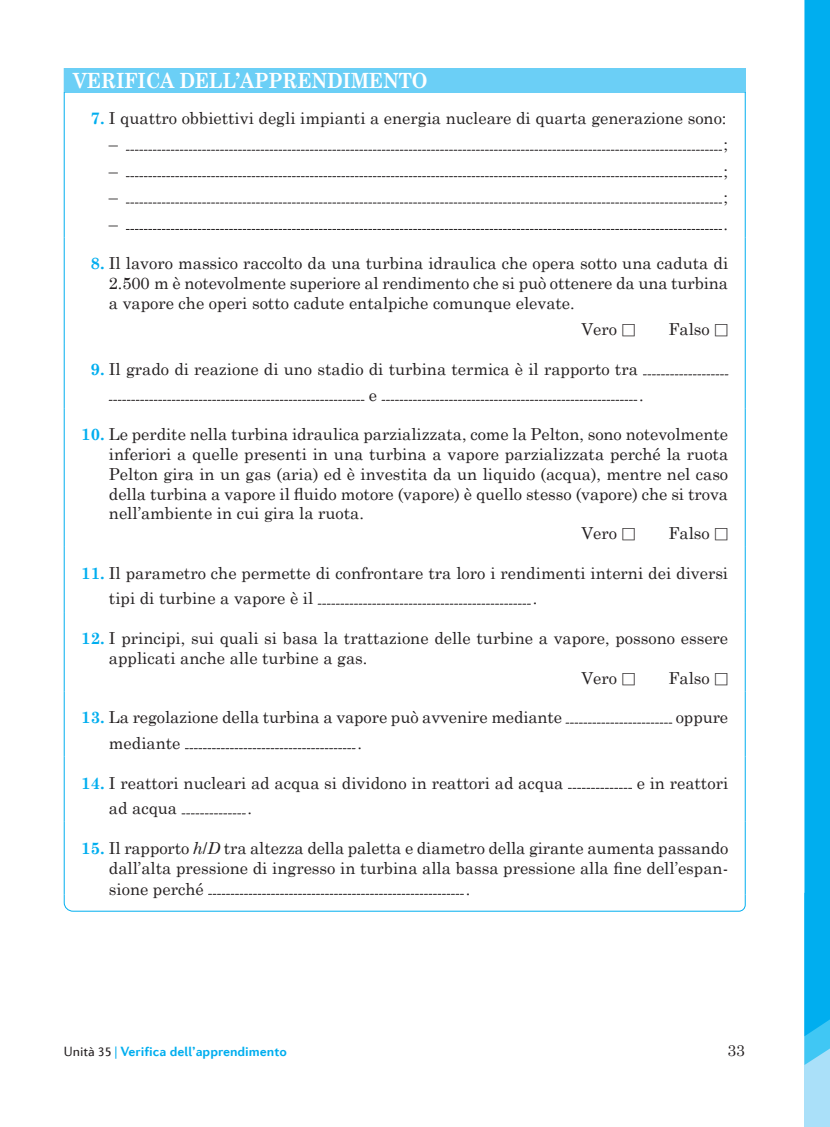
<style>
.page{position:relative;width:830px;height:1127px;background:#fff}
.page>*{position:absolute;margin:0;border:0;box-sizing:border-box;transform-origin:0 0}
.ver_titolo{font:700 21px "Century Schoolbook";letter-spacing:-.015em;color:#fff;scale:.9 1}
.ver_app_testo_segue{font:16.5px/19.8px "Century Schoolbook";color:#231f20;text-align:justify}
.t1{font:15.75px "Century Schoolbook";color:#231f20}
.t2{font:700 13.5px "Diverda Sans Com";color:#00aeef}
.s1{font-weight:700;color:#00aeef}
.s2{font-style:italic}
.s3{font-weight:400;color:#231f20}
.s4{font-weight:400}
</style>
<div class="page">
<div style="left:804px;top:893px;width:25px;height:234px;background:#aae0f9"></div>
<svg style="left:804px;top:0;width:25px;height:1065px;background:#07b0ef"></svg>
<div style="left:64px;top:68px;width:680px;height:24px;background:#6bcff6"></div>
<hr style="left:64px;top:92px;width:1px;height:145px;background:#00aeef">
<hr style="left:744px;top:92px;width:1px;height:145px;background:#00aeef">
<hr style="left:64px;top:237px;width:1px;height:106px;background:#00aeef">
<hr style="left:744px;top:237px;width:1px;height:106px;background:#00aeef">
<hr style="left:64px;top:343px;width:1px;height:65px;background:#00aeef">
<hr style="left:744px;top:343px;width:1px;height:65px;background:#00aeef">
<hr style="left:64px;top:408px;width:1px;height:139px;background:#00aeef">
<hr style="left:744px;top:408px;width:1px;height:139px;background:#00aeef">
<hr style="left:64px;top:612px;width:1px;height:79px;background:#00aeef">
<hr style="left:744px;top:612px;width:1px;height:79px;background:#00aeef">
<hr style="left:64px;top:691px;width:1px;height:65px;background:#00aeef">
<hr style="left:744px;top:691px;width:1px;height:65px;background:#00aeef">
<hr style="left:64px;top:756px;width:1px;height:66px;background:#00aeef">
<hr style="left:744px;top:756px;width:1px;height:66px;background:#00aeef">
<hr style="left:64px;top:822px;width:1px;height:72px;background:#00aeef">
<hr style="left:744px;top:822px;width:1px;height:72px;background:#00aeef">
<hr style="left:64px;top:547px;width:1px;height:65px;background:#00aeef">
<hr style="left:744px;top:547px;width:1px;height:65px;background:#00aeef">
<svg style="left:744px;top:68px;width:1px;height:24px"></svg>
<svg style="left:126px;top:150px;width:595px;height:1px"></svg>
<svg style="left:126px;top:176px;width:595px;height:1px"></svg>
<svg style="left:126px;top:203px;width:595px;height:1px"></svg>
<svg style="left:126px;top:229px;width:595px;height:1px"></svg>
<svg style="left:643px;top:374px;width:84px;height:1px"></svg>
<svg style="left:109px;top:400px;width:255px;height:1px"></svg>
<svg style="left:382px;top:400px;width:254px;height:1px"></svg>
<svg style="left:318px;top:604px;width:212px;height:1px"></svg>
<svg style="left:565px;top:723px;width:106px;height:1px"></svg>
<svg style="left:185px;top:748px;width:170px;height:1px"></svg>
<svg style="left:568px;top:788px;width:63px;height:1px"></svg>
<svg style="left:182px;top:813px;width:63px;height:1px"></svg>
<svg style="left:63px;top:894px;width:682px;height:18px"></svg>
<p class="ver_titolo" style="left:73px;top:68px;width:395px">VERIFICA DELL’APPRENDIMENTO</p>
<p class="ver_app_testo_segue" style="left:90px;top:108px;width:637px"><span class="s1">7.</span> I quattro obbiettivi degli impianti a energia nucleare di quarta generazione sono:</p>
<p class="ver_app_testo_segue" style="left:109px;top:134px;width:11px">–</p>
<p class="ver_app_testo_segue" style="left:723px;top:134px;width:6px">;</p>
<p class="ver_app_testo_segue" style="left:109px;top:161px;width:11px">–</p>
<p class="ver_app_testo_segue" style="left:723px;top:161px;width:6px">;</p>
<p class="ver_app_testo_segue" style="left:109px;top:187px;width:11px">–</p>
<p class="ver_app_testo_segue" style="left:723px;top:187px;width:6px">;</p>
<p class="ver_app_testo_segue" style="left:109px;top:213px;width:11px">–</p>
<p class="ver_app_testo_segue" style="left:723px;top:213px;width:6px">.</p>
<p class="ver_app_testo_segue" style="left:109px;top:253px;width:620px;text-indent:-18px"><span class="s1">8.</span> Il lavoro massico raccolto da una turbina idraulica che opera sotto una caduta di 2.500 m è notevolmente superiore al rendimento che si può ottenere da una turbina a vapore che operi sotto cadute entalpiche comunque elevate.</p>
<p class="ver_app_testo_segue" style="left:581px;top:319px;width:56px">Vero □</p>
<p class="ver_app_testo_segue" style="left:668px;top:319px;width:61px">Falso □</p>
<p class="ver_app_testo_segue" style="left:369px;top:356px;width:270px;line-height:25.5px;text-indent:-278px"><span class="s1">9.</span> Il grado di reazione di uno stadio di turbina termica è il rapporto tra e</p>
<p class="ver_app_testo_segue" style="left:639px;top:384px;width:6px">.</p>
<p class="ver_app_testo_segue" style="left:109px;top:424px;width:620px;text-indent:-28px"><span class="s1">10.</span> Le perdite nella turbina idraulica parzializzata, come la Pelton, sono notevolmente inferiori a quelle presenti in una turbina a vapore parzializzata perché la ruota Pelton gira in un gas (aria) ed è investita da un liquido (acqua), mentre nel caso della turbina a vapore il fluido motore (vapore) è quello stesso (vapore) che si trova nell’ambiente in cui gira la ruota.</p>
<p class="ver_app_testo_segue" style="left:581px;top:523px;width:56px">Vero □</p>
<p class="ver_app_testo_segue" style="left:668px;top:523px;width:61px">Falso □</p>
<p class="ver_app_testo_segue" style="left:109px;top:560px;width:620px;line-height:25.5px;text-indent:-28px"><span class="s1">11.</span> Il parametro che permette di confrontare tra loro i rendimenti interni dei diversi tipi di turbine a vapore è il</p>
<p class="ver_app_testo_segue" style="left:532px;top:588px;width:6px">.</p>
<p class="ver_app_testo_segue" style="left:109px;top:628px;width:620px;text-indent:-28px"><span class="s1">12.</span> I principi, sui quali si basa la trattazione delle turbine a vapore, possono essere applicati anche alle turbine a gas.</p>
<p class="ver_app_testo_segue" style="left:581px;top:667px;width:56px">Vero □</p>
<p class="ver_app_testo_segue" style="left:668px;top:667px;width:61px">Falso □</p>
<p class="ver_app_testo_segue" style="left:81px;top:707px;width:482px"><span class="s1">13.</span> La regolazione della turbina a vapore può avvenire mediante</p>
<p class="ver_app_testo_segue" style="left:675px;top:707px;width:54px">oppure</p>
<p class="ver_app_testo_segue" style="left:109px;top:732px;width:73px">mediante</p>
<p class="ver_app_testo_segue" style="left:357px;top:732px;width:6px">.</p>
<p class="ver_app_testo_segue" style="left:81px;top:772px;width:483px"><span class="s1">14.</span> I reattori nucleari ad acqua si dividono in reattori ad acqua</p>
<p class="ver_app_testo_segue" style="left:636px;top:772px;width:93px">e in reattori</p>
<p class="ver_app_testo_segue" style="left:109px;top:798px;width:70px">ad acqua</p>
<p class="ver_app_testo_segue" style="left:247px;top:798px;width:6px">.</p>
<p class="ver_app_testo_segue" style="left:109px;top:837px;width:620px;line-height:20.4px;text-indent:-28px"><span class="s1">15.</span> Il rapporto <span class="s2">h</span>/<span class="s2">D</span> tra altezza della paletta e diametro della girante aumenta passando dall’alta pressione di ingresso in turbina alla bassa pressione alla fine dell’espan&shy;sione perché</p>
<p class="ver_app_testo_segue" style="left:465px;top:878px;width:6px">.</p>
<p class="t2" style="left:64px;top:1043px;width:224px"><span class="s3">Unità 35</span> <span class="s4">|</span> Verifica dell’apprendimento</p>
<p class="t1" style="left:727px;top:1040px;width:19px">33</p>
</div>
